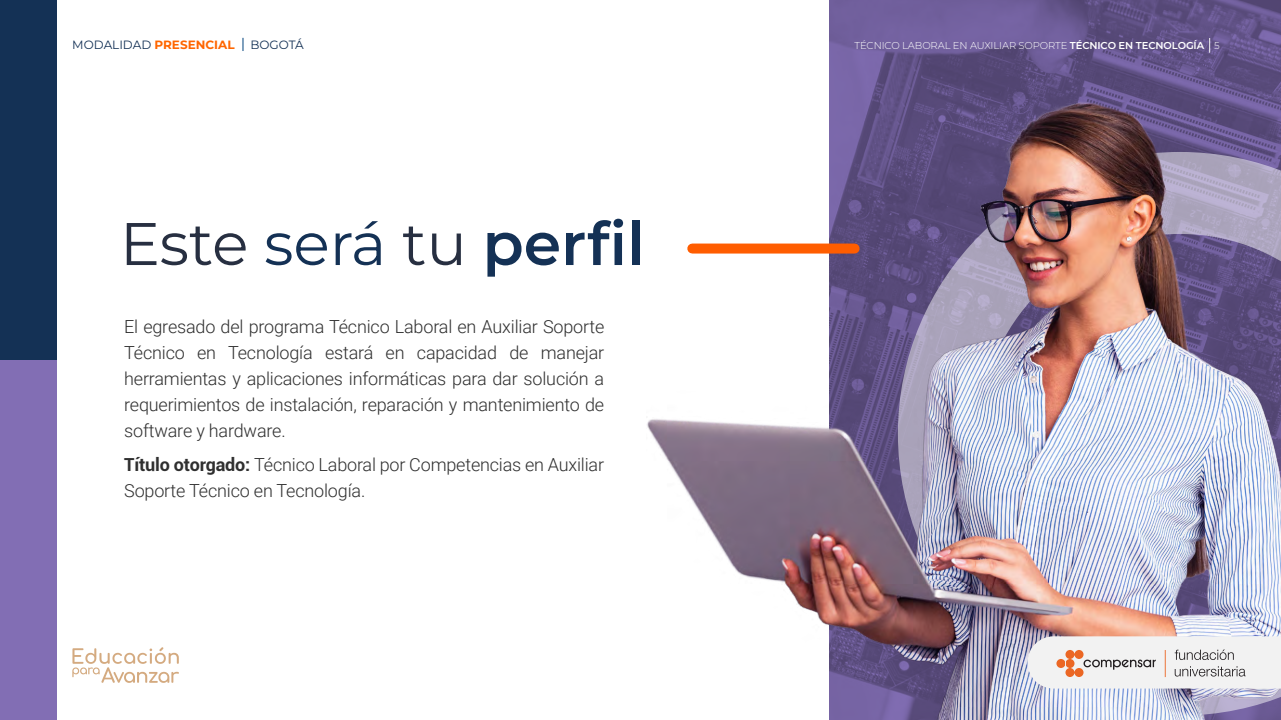
<style>
.page{position:relative;width:1281px;height:720px;background:#fff}
.page>*{position:absolute;margin:0;border:0;box-sizing:border-box;transform-origin:0 0}
.t1{font:60px "Montserrat";color:#272f41}
.t2{font:300 18px/26px "Roboto";letter-spacing:-.01em;color:#2f2f2f;text-align:justify}
.t3{font:700 12px "Montserrat";color:#f60}
.t4{font:12px "Montserrat";color:#143155}
.t5{font:300 10px "Montserrat";letter-spacing:-.01em;color:#fff}
.s1{font-weight:400;color:#143155}
.s2{color:#143155}
.s3{font-weight:600;color:#143155}
.s4{font-weight:700}
.s5{font-weight:600}
</style>
<div class="page">
<div style="left:0;top:0;width:57px;height:720px;background:#826eb4"></div>
<div style="left:0;top:0;width:57px;height:360px;background:#143155"></div>
<svg style="left:243px;top:38px;width:1px;height:13px"></svg>
<img style="left:829px;top:0;width:451px;height:92px">
<svg style="left:72px;top:647px;width:107px;height:36px"></svg>
<img style="left:647px;top:92px;width:633px;height:628px">
<svg style="left:1027px;top:636px;width:253px;height:53px"></svg>
<svg style="left:1209px;top:38px;width:1px;height:15px"></svg>
<p class="t3" style="left:72px;top:36px;width:164px"><span class="s1">MODALIDAD</span> PRESENCIAL</p>
<p class="t4" style="left:250px;top:36px;width:55px">BOGOTÁ</p>
<h1 class="t1" style="left:120px;top:204px;width:526px">Este <span class="s2">será</span> tu <span class="s3">perfil</span></h1>
<p class="t2" style="left:124px;top:313px;width:481px">El egresado del programa Técnico Laboral en Auxiliar Soporte Técnico en Tecnología estará en capacidad de manejar herramientas y aplicaciones informáticas para dar solución a requerimientos de instalación, reparación y mantenimiento de software y hardware.</p>
<p class="t2" style="left:124px;top:451px;width:481px"><span class="s4">Título otorgado:</span> Técnico Laboral por Competencias en Auxiliar<br>Soporte Técnico en Tecnología.</p>
<p class="t5" style="left:854px;top:39px;width:367px">TÉCNICO LABORAL EN AUXILIAR SOPORTE <span class="s5">TÉCNICO EN TECNOLOGÍA</span> 5</p>
</div>
